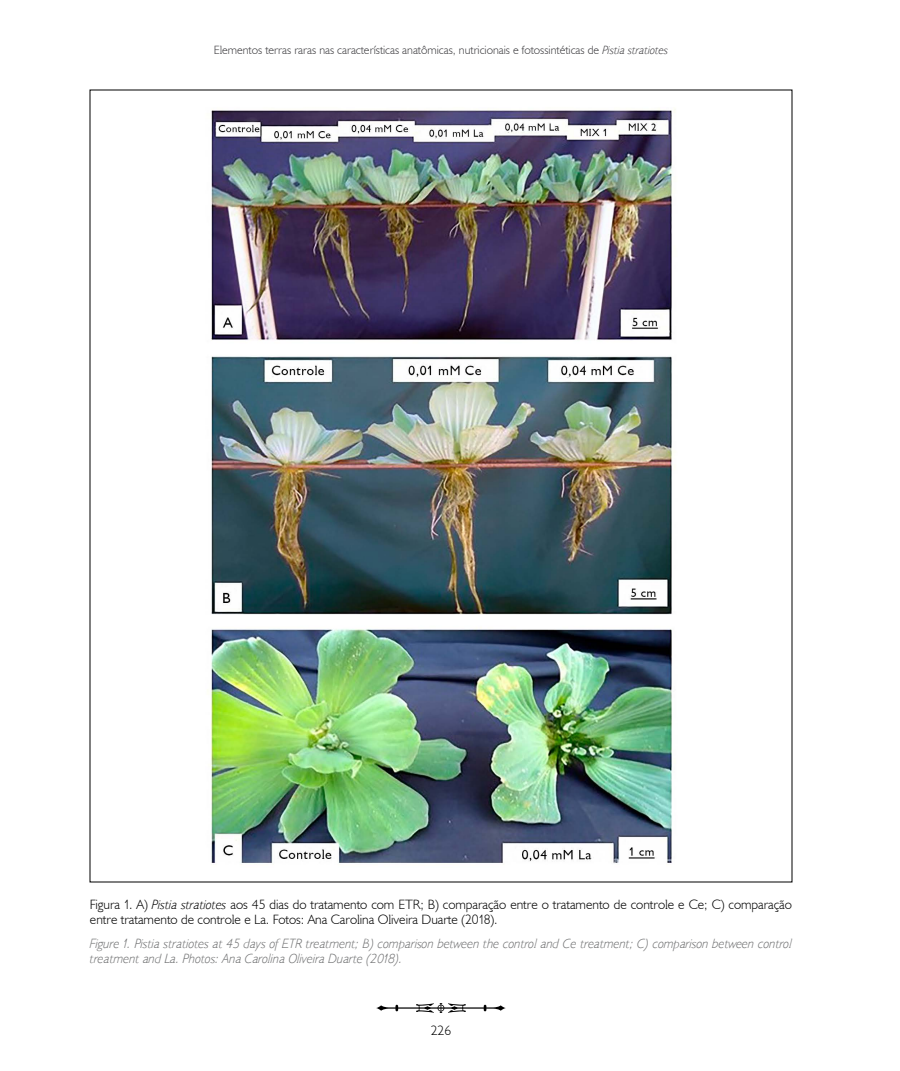
<style>
.page{position:relative;width:900px;height:1071px;background:#fff}
.page>*{position:absolute;margin:0;border:0;box-sizing:border-box;transform-origin:0 0}
.t1{font:13.5px/15px "MPEG";color:#000}
.t2{font:italic 13.5px/15px "MPEG";color:#707172}
.t3{font:12px "MPEG";color:#3e3d40}
.s1{font-style:italic}
</style>
<div class="page">
<svg style="left:376px;top:1003px;width:130px;height:10px"></svg>
<img style="left:211px;top:108px;width:465px;height:755px">
<p class="t3" style="left:214px;top:43px;width:456px">Elementos terras raras nas características anatômicas, nutricionais e fotossintéticas de <span class="s1">Pistia stratiotes</span></p>
<p class="t1" style="left:90px;top:897px;width:704px">Figura 1. A) <span class="s1">Pistia stratiotes</span> aos 45 dias do tratamento com ETR; B) comparação entre o tratamento de controle e Ce; C) comparação entre tratamento de controle e La. Fotos: Ana Carolina Oliveira Duarte (2018).</p>
<p class="t2" style="left:90px;top:936px;width:704px">Figure 1. Pistia stratiotes at 45 days of ETR treatment; B) comparison between the control and Ce treatment; C) comparison between control treatment and La. Photos: Ana Carolina Oliveira Duarte (2018).</p>
<p class="t1" style="left:431px;top:1023px;width:22px">226</p>
</div>
